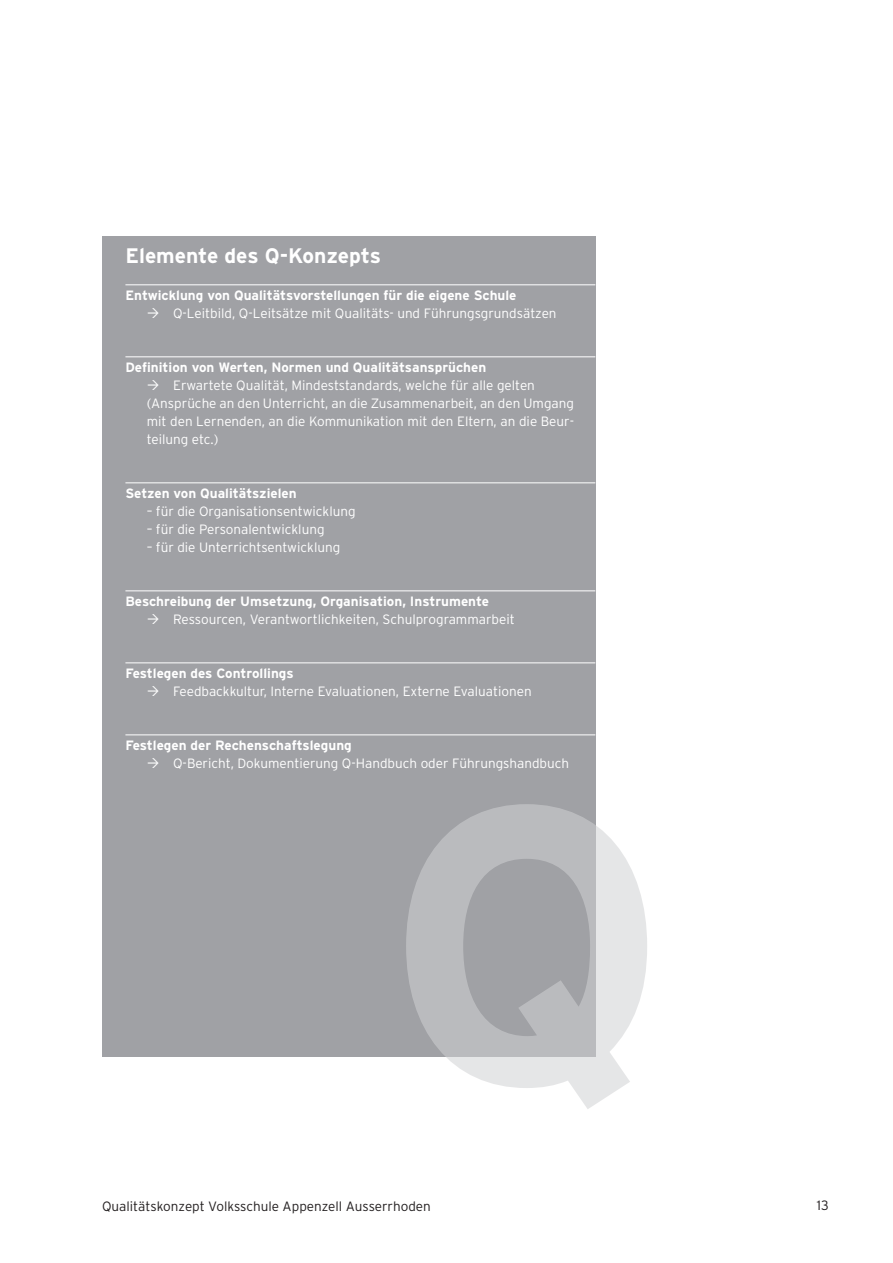
<style>
.page{position:relative;width:893px;height:1263px;background:#fff}
.page>*{position:absolute;margin:0;border:0;box-sizing:border-box;transform-origin:0 0}
.t1{font:700 21px "Interstate";color:#fff}
.t2{font:300 13.5px/18px "Interstate";color:#fff}
.t3{font:700 13.5px "Interstate";color:#fff}
.t4{font:300 13.5px "Interstate";color:#231f20}
</style>
<div class="page">
<div style="left:102px;top:236px;width:493px;height:820px;background:#a0a1a5"></div>
<hr style="left:125px;top:284px;width:470px;height:1px;background:#fff">
<hr style="left:125px;top:356px;width:470px;height:1px;background:#fff">
<hr style="left:125px;top:482px;width:470px;height:1px;background:#fff">
<hr style="left:125px;top:590px;width:470px;height:1px;background:#fff">
<hr style="left:125px;top:662px;width:470px;height:1px;background:#fff">
<hr style="left:125px;top:734px;width:470px;height:1px;background:#fff">
<svg style="left:406px;top:804px;width:241px;height:305px"></svg>
<h1 class="t1" style="left:125px;top:244px;width:257px">Elemente des Q-Konzepts</h1>
<p class="t3" style="left:125px;top:288px;width:393px">Entwicklung von Qualitätsvorstellungen für die eigene Schule</p>
<p class="t2" style="left:173px;top:304px;width:385px">Q-Leitbild, Q-Leitsätze mit Qualitäts- und Führungsgrundsätzen</p>
<p class="t3" style="left:125px;top:360px;width:362px">Definition von Werten, Normen und Qualitätsansprüchen</p>
<p class="t2" style="left:147px;top:376px;width:429px;text-indent:26px">Erwartete Qualität, Mindeststandards, welche für alle gelten (Ansprüche an den Unterricht, an die Zusammenarbeit, an den Umgang mit den Lernenden, an die Kommunikation mit den Eltern, an die Beur&shy;teilung etc.)</p>
<p class="t3" style="left:125px;top:486px;width:173px">Setzen von Qualitätszielen</p>
<p class="t2" style="left:147px;top:502px;width:210px">– für die Organisationsentwicklung</p>
<p class="t2" style="left:147px;top:520px;width:179px">– für die Personalentwicklung</p>
<p class="t2" style="left:147px;top:538px;width:195px">– für die Unterrichtsentwicklung</p>
<p class="t3" style="left:125px;top:594px;width:365px">Beschreibung der Umsetzung, Organisation, Instrumente</p>
<p class="t2" style="left:173px;top:610px;width:343px">Ressourcen, Verantwortlichkeiten, Schulprogrammarbeit</p>
<p class="t3" style="left:125px;top:666px;width:170px">Festlegen des Controllings</p>
<p class="t2" style="left:173px;top:682px;width:360px">Feedbackkultur, Interne Evaluationen, Externe Evaluationen</p>
<p class="t3" style="left:125px;top:738px;width:228px">Festlegen der Rechenschaftslegung</p>
<p class="t2" style="left:173px;top:754px;width:398px">Q-Bericht, Dokumentierung Q-Handbuch oder Führungshandbuch</p>
<p class="t4" style="left:102px;top:1199px;width:330px">Qualitätskonzept Volksschule Appenzell Ausserrhoden</p>
<p class="t4" style="left:817px;top:1198px;width:13px">13</p>
</div>
